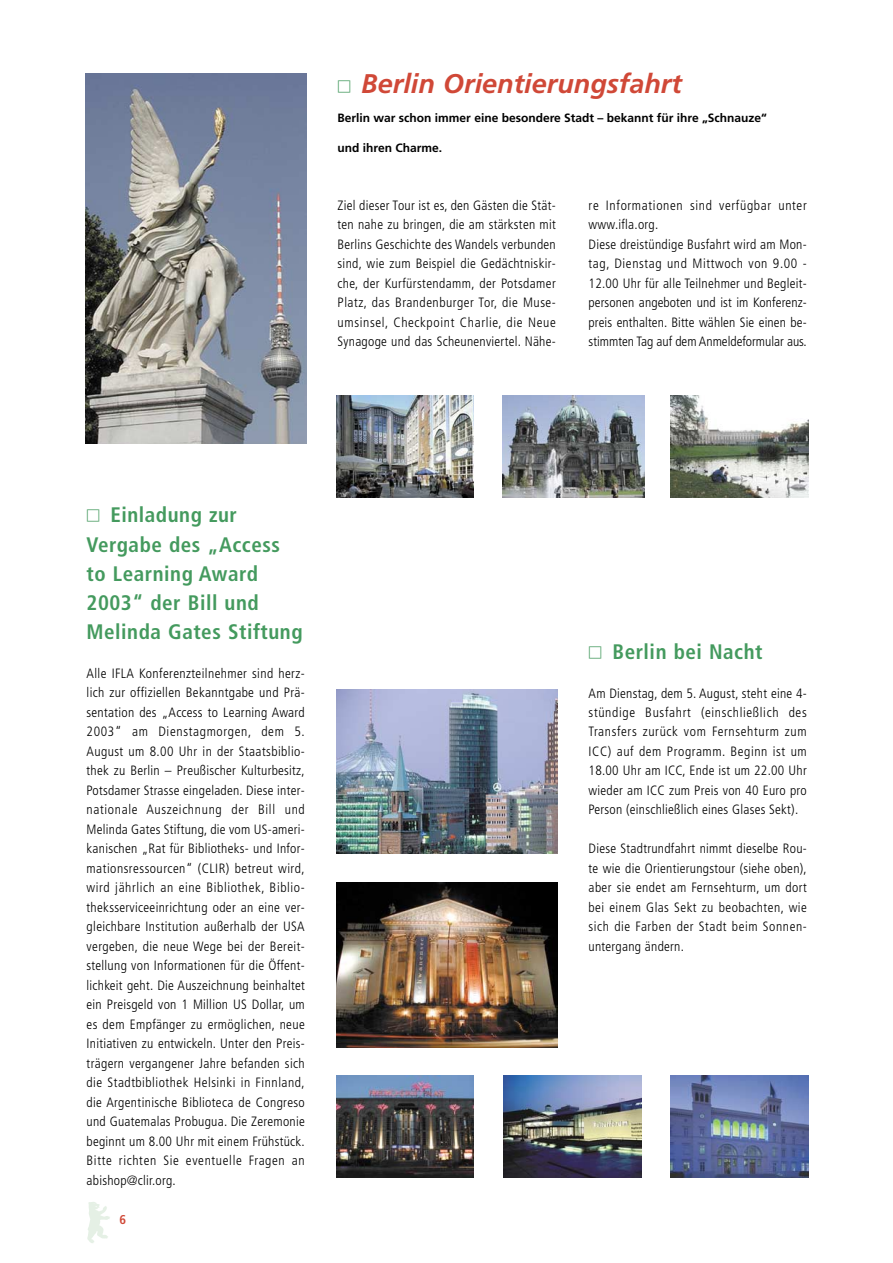
<style>
.page{position:relative;width:893px;height:1263px;background:#fff}
.page>*{position:absolute;margin:0;border:0;box-sizing:border-box;transform-origin:0 0}
.t1{font:italic 700 27px "Frutiger";color:#d04837}
.t2{font:700 condensed 21px/29.2px "Frutiger";letter-spacing:.025em;color:#449a5e}
.t3{font:300 condensed 13.5px/19.5px "Frutiger";letter-spacing:.02em;color:#000;text-align:justify}
.t4{font:700 condensed 12.75px "Frutiger";color:#d04837}
.t5{font:700 12px "Frutiger";color:#000}
.s1{font-family:"Universal Newswith Comm Pi";font-weight:400;font-style:normal;font-size:13.5px;color:#449a5e}
.s2{font-family:"Universal Newswith Comm Pi";font-weight:400;font-stretch:normal;font-size:13.5px}
</style>
<div class="page">
<svg style="left:87px;top:1202px;width:23px;height:41px"></svg>
<img style="left:85px;top:74px;width:221px;height:370px">
<img style="left:336px;top:1076px;width:138px;height:102px">
<img style="left:503px;top:1076px;width:138px;height:102px">
<img style="left:671px;top:1076px;width:137px;height:102px">
<img style="left:336px;top:689px;width:221px;height:164px">
<img style="left:336px;top:883px;width:221px;height:164px">
<img style="left:502px;top:395px;width:142px;height:103px">
<img style="left:671px;top:395px;width:137px;height:103px">
<img style="left:336px;top:395px;width:137px;height:103px">
<h1 class="t1" style="left:337px;top:73px;width:346px"><span class="s1">□</span> Berlin Orientierungsfahrt</h1>
<p class="t5" style="left:337px;top:113px;width:431px">Berlin war schon immer eine besondere Stadt – bekannt für ihre „Schnauze“</p>
<p class="t5" style="left:337px;top:143px;width:106px">und ihren Charme.</p>
<p class="t3" style="left:337px;top:197px;width:220px">Ziel dieser Tour ist es, den Gästen die Stät&shy;ten nahe zu bringen, die am stärksten mit Berlins Geschichte des Wandels verbunden sind, wie zum Beispiel die Gedächtniskir&shy;che, der Kurfürstendamm, der Potsdamer Platz, das Brandenburger Tor, die Muse&shy;umsinsel, Checkpoint Charlie, die Neue Synagoge und das Scheunenviertel. Nähe-</p>
<p class="t3" style="left:588px;top:197px;width:220px;text-align:left">re Informationen sind verfügbar unter www.ifla.org.<br>Diese dreistündige Busfahrt wird am Mon&shy;tag, Dienstag und Mittwoch von 9.00 - 12.00 Uhr für alle Teilnehmer und Begleit&shy;personen angeboten und ist im Konferenz&shy;preis enthalten. Bitte wählen Sie einen be&shy;stimmten Tag auf dem Anmeldeformular aus.</p>
<h2 class="t2" style="left:87px;top:502px;width:217px"><span class="s2">□</span> Einladung zur<br>Vergabe des „Access to Learning Award<br>2003“ der Bill und<br>Melinda Gates Stiftung</h2>
<p class="t3" style="left:87px;top:665px;width:220px">Alle IFLA Konferenzteilnehmer sind herz&shy;lich zur offiziellen Bekanntgabe und Prä&shy;sentation des „Access to Learning Award 2003“ am Dienstagmorgen, dem 5.<br>August um 8.00 Uhr in der Staatsbiblio&shy;thek zu Berlin – Preußischer Kulturbesitz, Potsdamer Strasse eingeladen. Diese inter&shy;nationale Auszeichnung der Bill und Melinda Gates Stiftung, die vom US-ameri&shy;kanischen „Rat für Bibliotheks- und Infor&shy;mationsressourcen“ (CLIR) betreut wird, wird jährlich an eine Bibliothek, Biblio&shy;theksserviceeinrichtung oder an eine ver&shy;gleichbare Institution außerhalb der USA vergeben, die neue Wege bei der Bereit&shy;stellung von Informationen für die Öffent&shy;lichkeit geht. Die Auszeichnung beinhaltet ein Preisgeld von 1 Million US Dollar, um es dem Empfänger zu ermöglichen, neue Initiativen zu entwickeln. Unter den Preis&shy;trägern vergangener Jahre befanden sich die Stadtbibliothek Helsinki in Finnland, die Argentinische Biblioteca de Congreso und Guatemalas Probugua. Die Zeremonie beginnt um 8.00 Uhr mit einem Frühstück.<br>Bitte richten Sie eventuelle Fragen an abishop@clir.org.</p>
<p class="t4" style="left:120px;top:1215px;width:8px">6</p>
<h2 class="t2" style="left:588px;top:638px;width:175px"><span class="s2">□</span> Berlin bei Nacht</h2>
<p class="t3" style="left:588px;top:684px;width:220px">Am Dienstag, dem 5. August, steht eine 4- stündige Busfahrt (einschließlich des Transfers zurück vom Fernsehturm zum ICC) auf dem Programm. Beginn ist um 18.00 Uhr am ICC, Ende ist um 22.00 Uhr wieder am ICC zum Preis von 40 Euro pro Person (einschließlich eines Glases Sekt).</p>
<p class="t3" style="left:588px;top:840px;width:220px">Diese Stadtrundfahrt nimmt dieselbe Rou&shy;te wie die Orientierungstour (siehe oben), aber sie endet am Fernsehturm, um dort bei einem Glas Sekt zu beobachten, wie sich die Farben der Stadt beim Sonnen&shy;untergang ändern.</p>
</div>
